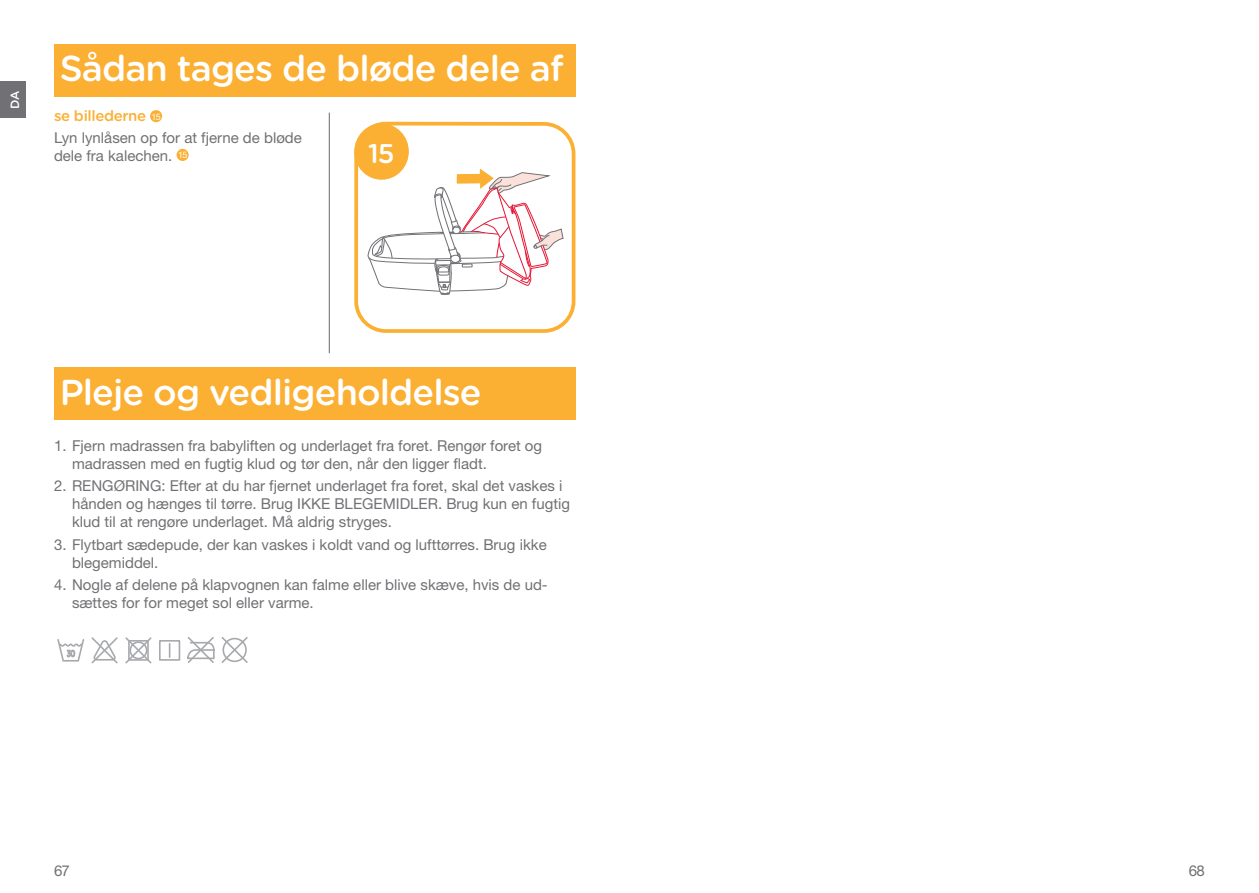
<style>
.page{position:relative;width:1259px;height:893px;background:#fff}
.page>*{position:absolute;margin:0;border:0;box-sizing:border-box;transform-origin:0 0}
.t1{font:500 36px "Gotham Rounded";letter-spacing:-.025em;color:#fff}
.t2{font:500 27px "Gotham Rounded";color:#fff}
.t3{font:15px/18px "Helvetica Neue LT Std";color:#717074}
.t4{font:500 15px "Gotham Rounded";letter-spacing:-.025em;color:#fbb033}
.t5{font:500 12px "Gotham Rounded";color:#fff}
.s1{font-family:"Helvetica Neue LT Std";font-weight:400;font-size:9px;color:#fff}
</style>
<div class="page">
<div style="left:0;top:82px;width:25px;height:36px;background:#717074"></div>
<div style="left:354px;top:122px;width:221px;height:211px;border:4px solid #fbb033;border-radius:30px"></div>
<div style="left:354px;top:123px;width:55px;height:57px;background:#fbb033;border-radius:50%"></div>
<div style="left:54px;top:44px;width:521px;height:53px;background:#fbb033"></div>
<div style="left:54px;top:367px;width:521px;height:53px;background:#fbb033"></div>
<hr style="left:329px;top:113px;width:1px;height:240px;background:#717074">
<div style="left:150px;top:110px;width:12px;height:12px;background:#fbb033;border-radius:50%"></div>
<div style="left:177px;top:149px;width:12px;height:12px;background:#fbb033;border-radius:50%"></div>
<svg style="left:367px;top:165px;width:196px;height:130px"></svg>
<svg style="left:187px;top:637px;width:61px;height:26px"></svg>
<div style="left:159px;top:640px;width:21px;height:21px;border:2px solid #a8a9ad"></div>
<svg style="left:169px;top:644px;width:1px;height:13px"></svg>
<svg style="left:57px;top:637px;width:95px;height:27px"></svg>
<p class="t5" style="left:7px;top:109px;width:20px;rotate:-90deg">DA</p>
<h1 class="t1" style="left:60px;top:43px;width:505px">Sådan tages de bløde dele af</h1>
<p class="t4" style="left:54px;top:105px;width:108px">se billederne <span class="s1">15</span></p>
<p class="t3" style="left:54px;top:128px;width:249px">Lyn lynlåsen op for at fjerne de bløde dele fra kalechen. <sup>15</sup></p>
<h2 class="t2" style="left:368px;top:134px;width:28px">15</h2>
<h1 class="t1" style="left:60px;top:366px;width:423px">Pleje og vedligeholdelse</h1>
<p class="t3" style="left:72px;top:437px;width:472px;text-indent:-18px">1. Fjern madrassen fra babyliften og underlaget fra foret. Rengør foret og madrassen med en fugtig klud og tør den, når den ligger fladt.</p>
<p class="t3" style="left:72px;top:477px;width:499px;text-indent:-18px">2. RENGØRING: Efter at du har fjernet underlaget fra foret, skal det vaskes i hånden og hænges til tørre. Brug IKKE BLEGEMIDLER. Brug kun en fugtig klud til at rengøre underlaget. Må aldrig stryges.</p>
<p class="t3" style="left:72px;top:535px;width:476px;text-indent:-18px">3. Flytbart sædepude, der kan vaskes i koldt vand og lufttørres. Brug ikke blegemiddel.</p>
<p class="t3" style="left:72px;top:575px;width:477px;text-indent:-18px">4. Nogle af delene på klapvognen kan falme eller blive skæve, hvis de ud&shy;sættes for for meget sol eller varme.</p>
<p class="t3" style="left:54px;top:861px;width:17px">67</p>
<p class="t3" style="left:1188px;top:861px;width:18px">68</p>
</div>
